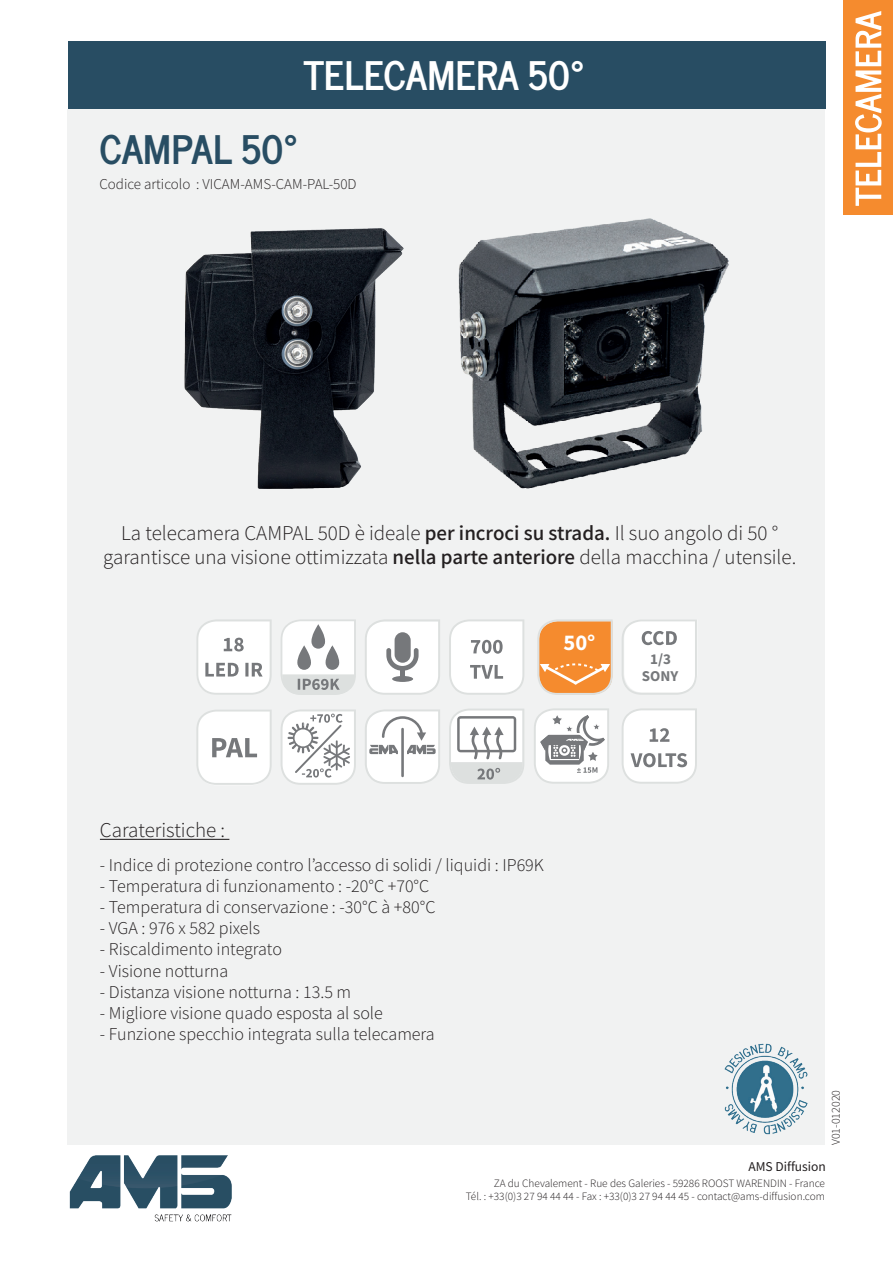
<style>
.page{position:relative;width:893px;height:1263px;background:#fff}
.page>*{position:absolute;margin:0;border:0;box-sizing:border-box;transform-origin:0 0}
.t1{font:700 39px "News Cycle";color:#fff}
.t2{font:700 39px "News Cycle";color:#284d63}
.t3{font:700 22.5px "Mada";color:#fff}
.t4{font:300 21px/24px "Mada";color:#231f20;text-align:center}
.t5{font:300 18px "Mada";color:#231f20}
.t6{font:300 15px "Mada";color:#231f20}
.t7{font:700 15px "Mada";color:#76787b}
.t8{font:13.5px "Mada";color:#231f20}
.t9{font:300 12px "Mada";color:#231f20}
.t10{font:300 11.25px/13.5px "Mada";color:#231f20;text-align:right}
.s1{font-weight:500}
</style>
<div class="page">
<div style="left:68px;top:109px;width:757px;height:1036px;background:#f1f2f2"></div>
<div style="left:68px;top:41px;width:757px;height:67px;background:#284d63"></div>
<div style="left:844px;top:0;width:49px;height:215px;background:#f58b2e"></div>
<img style="left:69px;top:1155px;width:163px;height:67px">
<svg style="left:365px;top:619px;width:75px;height:76px"></svg>
<div style="left:392px;top:676px;width:21px;height:6px;background:#76787b;border-radius:50%"></div>
<div style="left:400px;top:668px;width:5px;height:10px;background:#76787b"></div>
<div style="left:395px;top:632px;width:16px;height:31px;background:#76787b;border-radius:8px"></div>
<svg style="left:281px;top:619px;width:75px;height:76px"></svg>
<svg style="left:196px;top:619px;width:76px;height:76px"></svg>
<svg style="left:622px;top:708px;width:75px;height:76px"></svg>
<svg style="left:449px;top:619px;width:75px;height:76px"></svg>
<svg style="left:365px;top:709px;width:75px;height:75px"></svg>
<svg style="left:281px;top:709px;width:75px;height:76px"></svg>
<svg style="left:196px;top:710px;width:76px;height:75px"></svg>
<svg style="left:534px;top:708px;width:75px;height:76px"></svg>
<svg style="left:449px;top:709px;width:75px;height:75px"></svg>
<svg style="left:622px;top:620px;width:75px;height:75px"></svg>
<svg style="left:537px;top:619px;width:76px;height:76px;background:#f29e54"></svg>
<img style="left:458px;top:218px;width:271px;height:271px">
<img style="left:184px;top:228px;width:220px;height:261px">
<img style="left:724px;top:1043px;width:84px;height:92px">
<hr style="left:100px;top:839px;width:129px;height:1px;background:#231f20">
<svg style="left:855px;top:11px;width:27px;height:195px"></svg>
<h1 class="t1" style="left:304px;top:41px;width:283px">TELECAMERA 50°</h1>
<h1 class="t2" style="left:99px;top:115px;width:201px">CAMPAL 50°</h1>
<p class="t6" style="left:99px;top:176px;width:259px">Codice articolo : VICAM-AMS-CAM-PAL-50D</p>
<p class="t4" style="left:103px;top:522px;width:695px">La telecamera CAMPAL 50D è ideale <span class="s1">per incroci su strada.</span> Il suo angolo di 50 ° garantisce una visione ottimizzata <span class="s1">nella parte anteriore</span> della macchina / utensile.</p>
<p class="t3" style="left:563px;top:630px;width:33px">50°</p>
<p class="t7" style="left:650px;top:651px;width:22px">1/3</p>
<p class="t7" style="left:642px;top:667px;width:38px">SONY</p>
<p class="t4" style="left:100px;top:819px;width:127px">Carateristiche :</p>
<p class="t5" style="left:100px;top:855px;width:446px">- Indice di protezione contro l’accesso di solidi / liquidi : IP69K</p>
<p class="t5" style="left:100px;top:876px;width:331px">- Temperatura di funzionamento : -20°C +70°C</p>
<p class="t5" style="left:100px;top:897px;width:337px">- Temperatura di conservazione : -30°C à +80°C</p>
<p class="t5" style="left:100px;top:918px;width:162px">- VGA : 976 x 582 pixels</p>
<p class="t5" style="left:100px;top:939px;width:184px">- Riscaldimento integrato</p>
<p class="t5" style="left:100px;top:961px;width:130px">- Visione notturna</p>
<p class="t5" style="left:100px;top:982px;width:253px">- Distanza visione notturna : 13.5 m</p>
<p class="t5" style="left:100px;top:1003px;width:284px">- Migliore visione quado esposta al sole</p>
<p class="t5" style="left:100px;top:1024px;width:336px">- Funzione specchio integrata sulla telecamera</p>
<p class="t9" style="left:829px;top:1145px;width:57px;rotate:-90deg">V01-012020</p>
<p class="t8" style="left:748px;top:1159px;width:79px">AMS Diffusion</p>
<p class="t10" style="left:466px;top:1177px;width:361px">ZA du Chevalement - Rue des Galeries - 59286 ROOST WARENDIN - France<br>Tél. : +33(0)3 27 94 44 44 - Fax : +33(0)3 27 94 44 45 - contact@ams-diffusion.com</p>
</div>
